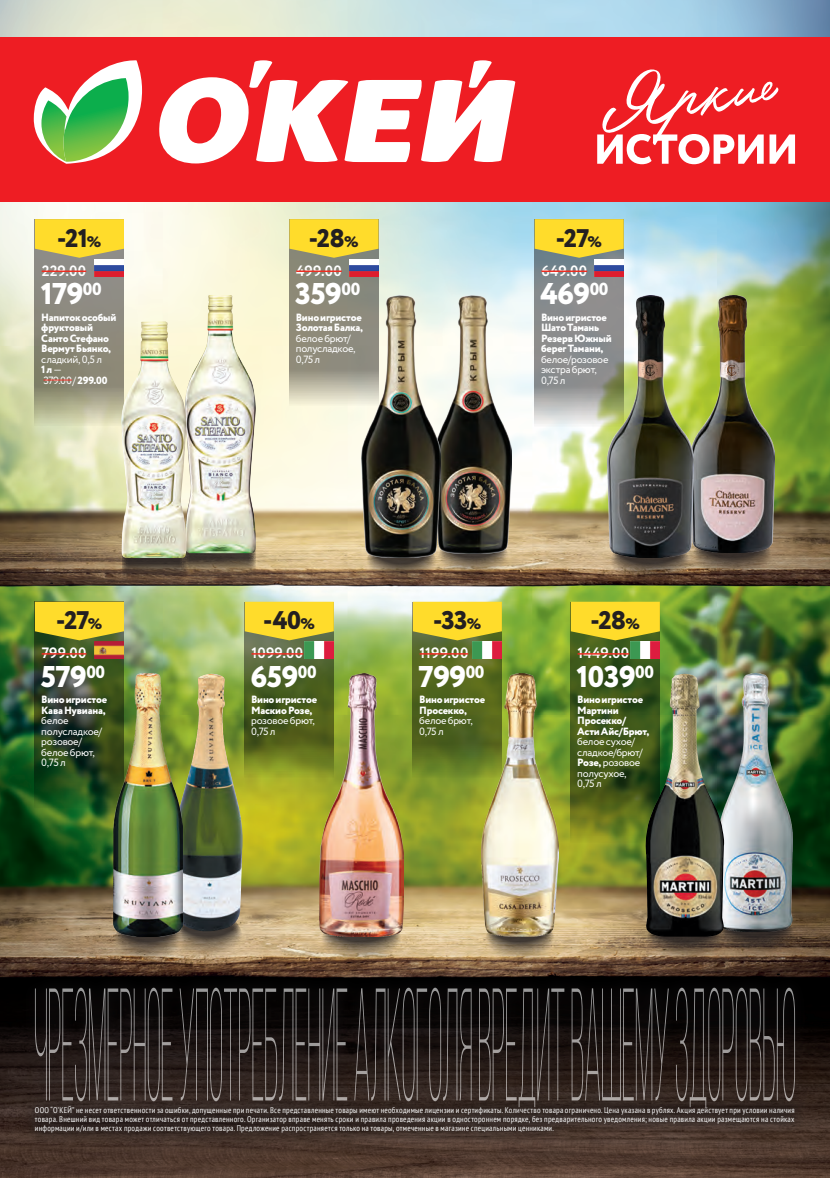
<style>
.page{position:relative;width:830px;height:1178px;background:#fff}
.page>*{position:absolute;margin:0;border:0;box-sizing:border-box;transform-origin:0 0}
.PrTag_RedPrice{font:800 30px "Circe";letter-spacing:-.02em;color:#fff}
.t1{font:800 25.5px "Circe";letter-spacing:-.025em;color:#231f20}
.PrTag_BlackPrice{font:700 15px "Circe";letter-spacing:.015em;color:#fff}
.Product-Name{font:800 10.5px/10.5px "Circe";letter-spacing:-.02em;color:#fff}
.Product-Name-2{font:10.5px/10.5px "Circe";letter-spacing:-.025em;color:#fff}
.t2{font:condensed 8.25px/9px "PT Sans";letter-spacing:.025em;color:#fff;text-align:justify}
.s1{font-size:15.3px}
.s2{font-weight:400}
.s3{font-weight:800}
</style>
<div class="page">
<img style="left:0;top:0;width:829px;height:1178px">
<svg style="left:114px;top:916px;width:68px;height:51px"></svg>
<svg style="left:321px;top:916px;width:81px;height:51px"></svg>
<svg style="left:484px;top:916px;width:70px;height:51px"></svg>
<svg style="left:645px;top:916px;width:78px;height:51px"></svg>
<svg style="left:716px;top:911px;width:78px;height:51px"></svg>
<svg style="left:174px;top:911px;width:68px;height:51px"></svg>
<svg style="left:366px;top:538px;width:70px;height:51px"></svg>
<svg style="left:609px;top:538px;width:81px;height:51px"></svg>
<svg style="left:691px;top:532px;width:81px;height:51px"></svg>
<svg style="left:438px;top:532px;width:70px;height:51px"></svg>
<svg style="left:122px;top:558px;width:64px;height:31px"></svg>
<svg style="left:183px;top:553px;width:73px;height:31px"></svg>
<svg style="left:412px;top:640px;width:89px;height:137px"></svg>
<svg style="left:412px;top:602px;width:89px;height:38px"></svg>
<hr style="left:419px;top:653px;width:49px;height:2px;background:#ed2d22">
<img style="left:472px;top:642px;width:29px;height:17px">
<img style="left:481px;top:674px;width:77px;height:262px">
<svg style="left:289px;top:258px;width:89px;height:147px;fill:#8e8b7b"></svg>
<svg style="left:289px;top:219px;width:89px;height:39px"></svg>
<hr style="left:296px;top:270px;width:45px;height:2px;background:#ed2d22">
<img style="left:349px;top:259px;width:29px;height:17px">
<img style="left:440px;top:295px;width:71px;height:258px">
<img style="left:361px;top:295px;width:79px;height:263px">
<svg style="left:534px;top:258px;width:89px;height:168px;fill:#8c8c8d"></svg>
<svg style="left:534px;top:219px;width:89px;height:39px"></svg>
<hr style="left:541px;top:270px;width:46px;height:2px;background:#ed2d22">
<img style="left:594px;top:259px;width:29px;height:17px">
<img style="left:692px;top:295px;width:82px;height:258px">
<img style="left:606px;top:295px;width:86px;height:263px">
<svg style="left:570px;top:640px;width:89px;height:202px"></svg>
<svg style="left:570px;top:602px;width:89px;height:38px"></svg>
<hr style="left:577px;top:653px;width:52px;height:2px;background:#ed2d22">
<img style="left:630px;top:642px;width:29px;height:17px">
<img style="left:723px;top:674px;width:69px;height:257px">
<img style="left:645px;top:674px;width:78px;height:262px">
<svg style="left:35px;top:258px;width:89px;height:168px;fill:#8e8b80"></svg>
<svg style="left:43px;top:380px;width:29px;height:1px"></svg>
<svg style="left:35px;top:219px;width:89px;height:39px"></svg>
<hr style="left:42px;top:270px;width:44px;height:2px;background:#ed2d22">
<img style="left:95px;top:259px;width:29px;height:17px">
<img style="left:185px;top:295px;width:71px;height:258px">
<img style="left:121px;top:322px;width:65px;height:236px">
<svg style="left:35px;top:640px;width:89px;height:168px"></svg>
<svg style="left:35px;top:602px;width:89px;height:38px"></svg>
<hr style="left:42px;top:653px;width:44px;height:2px;background:#ed2d22">
<img style="left:95px;top:642px;width:29px;height:17px">
<img style="left:182px;top:674px;width:60px;height:257px">
<img style="left:114px;top:674px;width:68px;height:262px">
<svg style="left:245px;top:602px;width:89px;height:175px"></svg>
<svg style="left:245px;top:602px;width:88px;height:38px"></svg>
<hr style="left:251px;top:653px;width:52px;height:2px;background:#ed2d22">
<img style="left:304px;top:642px;width:30px;height:17px">
<img style="left:319px;top:674px;width:84px;height:262px">
<div style="left:22px;top:1093px;width:785px;height:53px;background:#231f20;opacity:.8"></div>
<div style="left:0;top:38px;width:829px;height:164px;background:#ee1d23"></div>
<svg style="left:159px;top:60px;width:356px;height:103px"></svg>
<svg style="left:33px;top:60px;width:109px;height:104px"></svg>
<svg style="left:597px;top:69px;width:197px;height:95px"></svg>
<div style="left:21px;top:975px;width:787px;height:145px;background:#231f20;opacity:.8"></div>
<svg style="left:35px;top:988px;width:759px;height:119px"></svg>
<p class="t1" style="left:57px;top:221px;width:45px">-21<span class="s1">%</span></p>
<p class="PrTag_RedPrice" style="left:41px;top:274px;width:62px">179<sup>00</sup></p>
<p class="PrTag_BlackPrice" style="left:42px;top:261px;width:46px">229.00</p>
<p class="Product-Name" style="left:41px;top:313px;width:77px">Напиток особый фруктовый<br>Санто Стефано<br>Вермут Бьянко, <span class="s2">сладкий, 0,5 л</span></p>
<p class="Product-Name" style="left:41px;top:365px;width:22px">1 л <span class="s2">—</span></p>
<p class="Product-Name-2" style="left:43px;top:375px;width:66px">379.00/ <span class="s3">299.00</span></p>
<p class="t1" style="left:56px;top:603px;width:48px">-27<span class="s1">%</span></p>
<p class="PrTag_RedPrice" style="left:41px;top:656px;width:66px">579<sup>00</sup></p>
<p class="PrTag_BlackPrice" style="left:42px;top:643px;width:46px">799.00</p>
<p class="Product-Name-2" style="left:41px;top:695px;width:67px"><span class="s3">Вино игристое<br>Кава Нувиана, </span>белое полусладкое/ розовое/ белое брют,<br>0,75 л</p>
<p class="t1" style="left:309px;top:221px;width:51px">-28<span class="s1">%</span></p>
<p class="PrTag_RedPrice" style="left:295px;top:274px;width:66px">359<sup>00</sup></p>
<p class="PrTag_BlackPrice" style="left:296px;top:261px;width:47px">499.00</p>
<p class="Product-Name-2" style="left:296px;top:312px;width:69px"><span class="s3">Вино игристое<br>Золотая Балка, </span>белое брют/ полусладкое,<br>0,75 л</p>
<p class="t1" style="left:555px;top:221px;width:48px">-27<span class="s1">%</span></p>
<p class="PrTag_RedPrice" style="left:540px;top:274px;width:69px">469<sup>00</sup></p>
<p class="PrTag_BlackPrice" style="left:541px;top:261px;width:47px">649.00</p>
<p class="Product-Name" style="left:540px;top:313px;width:72px">Вино игристое<br>Шато Тамань<br>Резерв Южный берег Тамани, <span class="s2">белое/розовое экстра брют,<br>0,75 л</span></p>
<p class="t1" style="left:263px;top:603px;width:53px">-40<span class="s1">%</span></p>
<p class="PrTag_RedPrice" style="left:250px;top:656px;width:67px">659<sup>00</sup></p>
<p class="PrTag_BlackPrice" style="left:251px;top:643px;width:53px">1099.00</p>
<p class="Product-Name" style="left:251px;top:695px;width:67px">Вино игристое<br>Маскио Розе, <span class="s2">розовое брют,<br>0,75 л</span></p>
<p class="t1" style="left:433px;top:603px;width:50px">-33<span class="s1">%</span></p>
<p class="PrTag_RedPrice" style="left:418px;top:656px;width:67px">799<sup>00</sup></p>
<p class="PrTag_BlackPrice" style="left:419px;top:643px;width:50px">1199.00</p>
<p class="t1" style="left:590px;top:603px;width:51px">-28<span class="s1">%</span></p>
<p class="PrTag_RedPrice" style="left:576px;top:656px;width:79px">1039<sup>00</sup></p>
<p class="PrTag_BlackPrice" style="left:577px;top:643px;width:53px">1449.00</p>
<p class="Product-Name" style="left:419px;top:695px;width:67px">Вино игристое<br>Просекко, <span class="s2">белое брют,<br>0,75 л</span></p>
<p class="Product-Name" style="left:577px;top:695px;width:74px">Вино игристое<br>Мартини<br>Просекко/<br>Асти Айс/Брют, <span class="s2">белое сухое/ сладкое/брют/</span></p>
<p class="Product-Name-2" style="left:577px;top:758px;width:64px"><span class="s3">Розе,</span> розовое полусухое,</p>
<p class="Product-Name-2" style="left:577px;top:779px;width:26px">0,75 л</p>
<p class="t2" style="left:35px;top:1106px;width:760px">ООО “О’КЕЙ” не несет ответственности за ошибки, допущенные при печати. Все представленные товары имеют необходимые лицензии и сертификаты. Количество товара ограничено. Цена указана в рублях. Акция действует при условии наличия товара. Внешний вид товара может отличаться от представленного. Организатор вправе менять сроки и правила проведения акции в одностороннем порядке, без предварительного уведомления; новые правила акции размещаются на стойках информации и/или в местах продажи соответствующего товара. Предложение распространяется только на товары, отмеченные в магазине специальными ценниками.</p>
</div>
